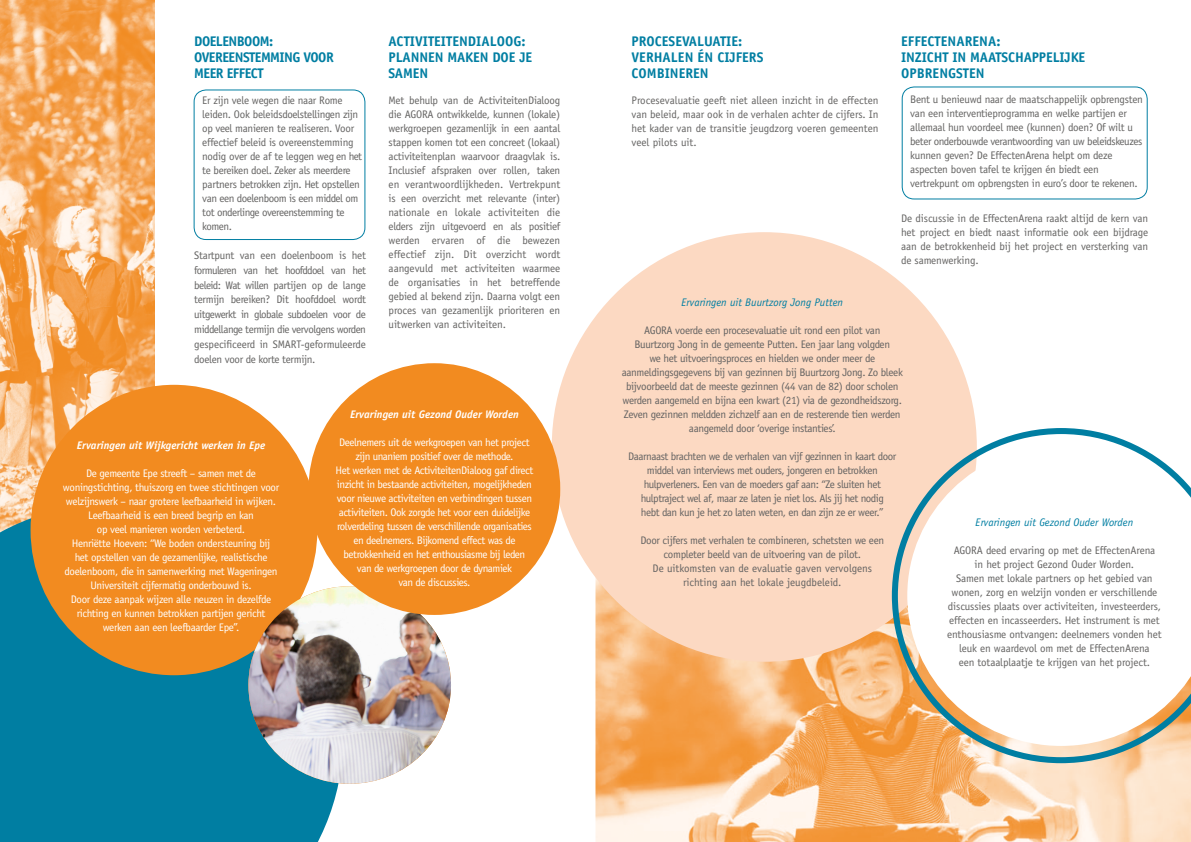
<style>
.page{position:relative;width:1191px;height:842px;background:#fff}
.page>*{position:absolute;margin:0;border:0;box-sizing:border-box;transform-origin:0 0}
.t1{font:700 14px/16px "Officina Sans Std";letter-spacing:-.01em;color:#007ea2}
.t2{font:700 14px/16px "Officina Sans Std";letter-spacing:-.04em;color:#007ea2}
.t3{font:11px/14px "Officina Sans Std";letter-spacing:-.03em;color:#646362;text-align:justify}
.t4{font:11px/14px "Officina Sans Std";letter-spacing:-.04em;color:#fff;text-align:center}
.t5{font:11px/14px "Officina Sans Std";letter-spacing:-.01em;color:#646362;text-align:center}
.t6{font:11px "Officina Sans Std";color:#646362}
.t7{font:italic 700 11px "Officina Sans Std";color:#fff}
.t8{font:italic 11px "Officina Sans Std";color:#007ea2}
</style>
<div class="page">
<img style="left:0;top:0;width:154px;height:504px">
<div style="left:0;top:504px;width:341px;height:338px;background:#007ea2"></div>
<img style="left:595px;top:577px;width:596px;height:265px">
<div style="left:31px;top:385px;width:286px;height:290px;background:#f28b20;border-radius:50%"></div>
<div style="left:552px;top:232px;width:424px;height:430px;background:#fcd9c2;border-radius:50%"></div>
<div style="left:901px;top:86px;width:246px;height:113px;border:1px solid #007ea2;border-radius:12px"></div>
<div style="left:194px;top:89px;width:171px;height:151px;border:1px solid #007ea2;border-radius:12px"></div>
<svg style="left:892px;top:428px;width:299px;height:335px"></svg>
<img style="left:248px;top:586px;width:203px;height:198px">
<div style="left:308px;top:363px;width:252px;height:252px;background:#f28b20;border-radius:50%"></div>
<p class="t2" style="left:194px;top:33px;width:80px">DOELENBOOM:</p>
<p class="t2" style="left:194px;top:49px;width:141px">OVEREENSTEMMING VOOR<br>MEER EFFECT</p>
<p class="t3" style="left:202px;top:93px;width:158px">Er zijn vele wegen die naar Rome leiden. Ook beleidsdoelstellingen zijn</p>
<p class="t3" style="left:202px;top:121px;width:153px">op veel manieren te realiseren. Voor</p>
<p class="t3" style="left:202px;top:135px;width:161px;text-align:left">effectief beleid is overeenstemming nodig over de af te leggen weg en het te bereiken doel. Zeker als meerdere partners betrokken zijn. Het opstellen van een doelenboom is een middel om</p>
<p class="t3" style="left:202px;top:205px;width:144px">tot onderlinge overeenstemming te komen.</p>
<p class="t3" style="left:194px;top:248px;width:173px;line-height:14.8px">Startpunt van een doelenboom is het formuleren van het hoofddoel van het beleid: Wat willen partijen op de lange termijn bereiken? Dit hoofddoel wordt uitgewerkt in globale subdoelen voor de middellange termijn die vervolgens worden gespecificeerd in SMART-geformuleerde doelen voor de korte termijn.</p>
<p class="t1" style="left:388px;top:33px;width:138px">ACTIVITEITENDIALOOG:</p>
<p class="t1" style="left:388px;top:49px;width:145px">PLANNEN MAKEN DOE JE<br>SAMEN</p>
<p class="t3" style="left:388px;top:93px;width:173px">Met behulp van de ActiviteitenDialoog die AGORA ontwikkelde, kunnen (lokale) werkgroepen gezamenlijk in een aantal stappen komen tot een concreet (lokaal) activiteitenplan waarvoor draagvlak is.<br>Inclusief afspraken over rollen, taken en verantwoordlijkheden. Vertrekpunt is een overzicht met relevante (inter) nationale en lokale activiteiten die elders zijn uitgevoerd en als positief werden ervaren of die bewezen effectief zijn. Dit overzicht wordt aangevuld met activiteiten waarmee de organisaties in het betreffende gebied al bekend zijn. Daarna volgt een proces van gezamenlijk prioriteren en uitwerken van activiteiten.</p>
<p class="t7" style="left:77px;top:438px;width:190px">Ervaringen uit Wijkgericht werken in Epe</p>
<p class="t4" style="left:63px;top:466px;width:218px">De gemeente Epe streeft – samen met de woningstichting, thuiszorg en twee stichtingen voor welzijnswerk – naar grotere leefbaarheid in wijken.<br>Leefbaarheid is een breed begrip en kan</p>
<p class="t4" style="left:97px;top:522px;width:150px">op veel manieren worden verbeterd.</p>
<p class="t4" style="left:65px;top:536px;width:214px">Henriëtte Hoeven: “We boden ondersteuning bij het opstellen van de gezamenlijke, realistische doelenboom, die in samenwerking met Wageningen Universiteit cijfermatig onderbouwd is.</p>
<p class="t4" style="left:71px;top:592px;width:202px">Door deze aanpak wijzen alle neuzen in dezelfde richting en kunnen betrokken partijen gericht</p>
<p class="t4" style="left:103px;top:620px;width:138px">werken aan een leefbaarder Epe”.</p>
<p class="t7" style="left:350px;top:407px;width:170px">Ervaringen uit Gezond Ouder Worden</p>
<p class="t4" style="left:339px;top:435px;width:192px">Deelnemers uit de werkgroepen van het project</p>
<p class="t4" style="left:355px;top:449px;width:159px">zijn unaniem positief over de methode.</p>
<p class="t4" style="left:336px;top:463px;width:199px;text-align:left">Het werken met de ActiviteitenDialoog gaf direct inzicht in bestaande activiteiten, mogelijkheden voor nieuwe activiteiten en verbindingen tussen activiteiten. Ook zorgde het voor een duidelijke rolverdeling tussen de verschillende organisaties</p>
<p class="t4" style="left:343px;top:533px;width:183px">en deelnemers. Bijkomend effect was de betrokkenheid en het enthousiasme bij leden</p>
<p class="t4" style="left:357px;top:561px;width:156px">van de werkgroepen door de dynamiek</p>
<p class="t4" style="left:398px;top:575px;width:73px">van de discussies.</p>
<p class="t1" style="left:631px;top:33px;width:112px">PROCESEVALUATIE:</p>
<p class="t1" style="left:631px;top:49px;width:133px">VERHALEN ÉN CIJFERS</p>
<p class="t1" style="left:631px;top:65px;width:79px">COMBINEREN</p>
<p class="t3" style="left:631px;top:93px;width:248px">Procesevaluatie geeft niet alleen inzicht in de effecten van beleid, maar ook in de verhalen achter de cijfers. In het kader van de transitie jeugdzorg voeren gemeenten veel pilots uit.</p>
<p class="t1" style="left:901px;top:33px;width:101px">EFFECTENARENA:</p>
<p class="t1" style="left:901px;top:49px;width:186px">INZICHT IN MAATSCHAPPELIJKE<br>OPBRENGSTEN</p>
<p class="t3" style="left:910px;top:92px;width:234px">Bent u benieuwd naar de maatschappelijk opbrengsten</p>
<p class="t3" style="left:910px;top:106px;width:218px">van een interventieprogramma en welke partijen er</p>
<p class="t3" style="left:910px;top:120px;width:224px">allemaal hun voordeel mee (kunnen) doen? Of wilt u</p>
<p class="t3" style="left:910px;top:134px;width:234px">beter onderbouwde verantwoording van uw beleidskeuzes kunnen geven? De EffectenArena helpt om deze</p>
<p class="t3" style="left:910px;top:162px;width:190px">aspecten boven tafel te krijgen én biedt een</p>
<p class="t3" style="left:910px;top:176px;width:229px">vertrekpunt om opbrengsten in euro’s door te rekenen.</p>
<p class="t3" style="left:901px;top:211px;width:248px">De discussie in de EffectenArena raakt altijd de kern van het project en biedt naast informatie ook een bijdrage aan de betrokkenheid bij het project en versterking van de samenwerking.</p>
<p class="t8" style="left:681px;top:296px;width:163px">Ervaringen uit Buurtzorg Jong Putten</p>
<p class="t3" style="left:644px;top:324px;width:238px">AGORA voerde een procesevaluatie uit rond een pilot van</p>
<p class="t3" style="left:634px;top:338px;width:257px">Buurtzorg Jong in de gemeente Putten. Een jaar lang volgden</p>
<p class="t3" style="left:622px;top:352px;width:283px;text-align:center">we het uitvoeringsproces en hielden we onder meer de aanmeldingsgegevens bij van gezinnen bij Buurtzorg Jong. Zo bleek bijvoorbeeld dat de meeste gezinnen (44 van de 82) door scholen werden aangemeld en bijna een kwart (21) via de gezondheidszorg.<br>Zeven gezinnen meldden zichzelf aan en de resterende tien werden aangemeld door ‘overige instanties’.</p>
<p class="t3" style="left:628px;top:450px;width:269px;text-align:center">Daarnaast brachten we de verhalen van vijf gezinnen in kaart door middel van interviews met ouders, jongeren en betrokken</p>
<p class="t3" style="left:643px;top:478px;width:239px">hulpverleners. Een van de moeders gaf aan: “Ze sluiten het</p>
<p class="t3" style="left:640px;top:492px;width:245px">hulptraject wel af, maar ze laten je niet los. Als jij het nodig</p>
<p class="t3" style="left:641px;top:506px;width:244px">hebt dan kun je het zo laten weten, en dan zijn ze er weer.”</p>
<p class="t3" style="left:640px;top:534px;width:245px">Door cijfers met verhalen te combineren, schetsten we een</p>
<p class="t3" style="left:663px;top:548px;width:199px">completer beeld van de uitvoering van de pilot.</p>
<p class="t6" style="left:652px;top:562px;width:221px">De uitkomsten van de evaluatie gaven vervolgens</p>
<p class="t6" style="left:683px;top:576px;width:160px">richting aan het lokale jeugdbeleid.</p>
<p class="t8" style="left:975px;top:516px;width:159px">Ervaringen uit Gezond Ouder Worden</p>
<p class="t5" style="left:953px;top:543px;width:203px">AGORA deed ervaring op met de EffectenArena</p>
<p class="t5" style="left:974px;top:557px;width:161px">in het project Gezond Ouder Worden.</p>
<p class="t5" style="left:951px;top:571px;width:207px">Samen met lokale partners op het gebied van wonen, zorg en welzijn vonden er verschillende</p>
<p class="t5" style="left:947px;top:599px;width:216px">discussies plaats over activiteiten, investeerders, effecten en incasseerders. Het instrument is met enthousiasme ontvangen: deelnemers vonden het leuk en waardevol om met de EffectenArena</p>
<p class="t5" style="left:958px;top:655px;width:193px">een totaalplaatje te krijgen van het project.</p>
</div>
